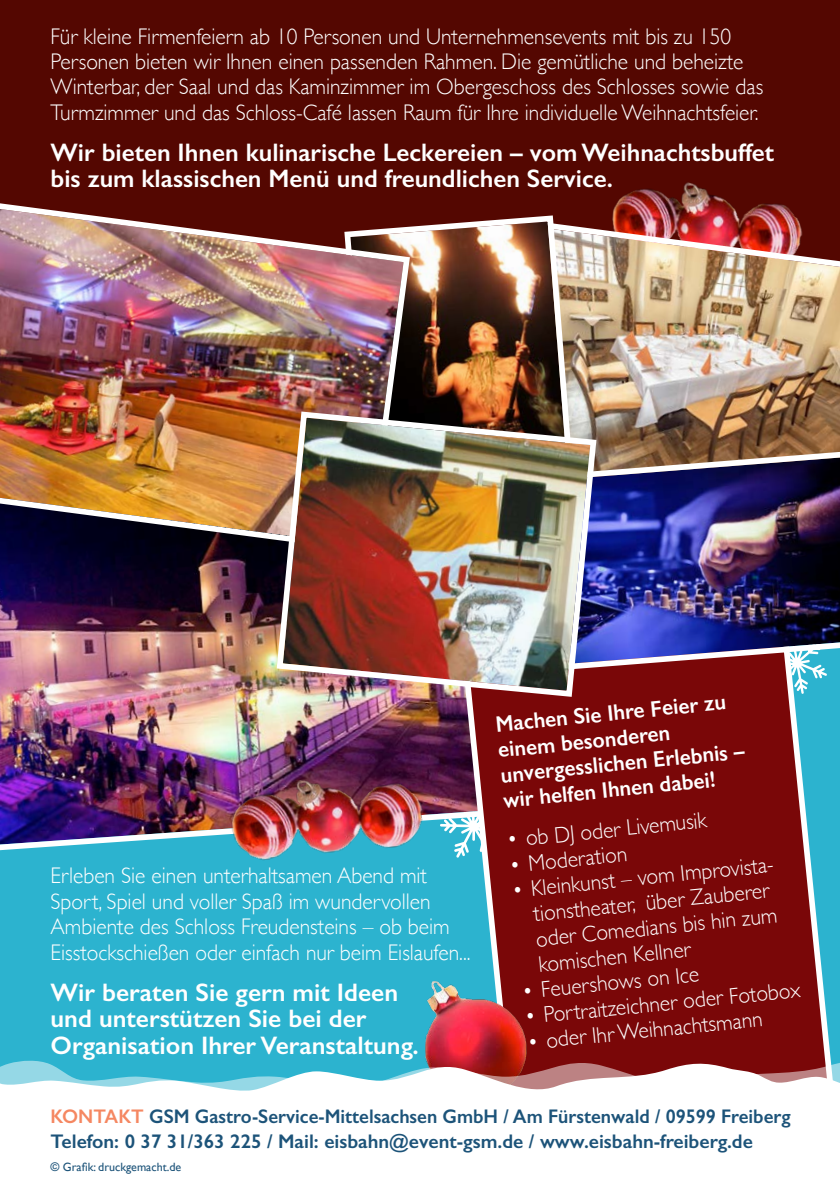
<style>
.page{position:relative;width:840px;height:1191px;background:#fff}
.page>*{position:absolute;margin:0;border:0;box-sizing:border-box;transform-origin:0 0}
.t1{font:600 25.4px/26.8px "Gill Sans";color:#fff}
.t2{font:300 22.6px/25.4px "Gill Sans";color:#fff;scale:.95 1}
.t3{font:600 22.6px/25.4px "Gill Sans";color:#fff;scale:.95 1}
.t4{font:600 19.8px/25.4px "Gill Sans";color:#1c5379;scale:.96 1}
.t5{font:12px "Gill Sans";color:#1c5379}
.s1{color:#f58761}
.s2{font-weight:600}
</style>
<div class="page">
<div style="left:0;top:0;width:839px;height:709px;background:#540701"></div>
<img style="left:612px;top:182px;width:186px;height:37px">
<div style="left:0;top:560px;width:839px;height:588px;background:#2cb3cf"></div>
<img style="left:581px;top:219px;width:258px;height:228px">
<img style="left:413px;top:215px;width:168px;height:193px">
<img style="left:0;top:555px;width:459px;height:299px">
<svg style="left:459px;top:672px;width:372px;height:383px;background:#771d21"></svg>
<img style="left:599px;top:447px;width:240px;height:225px">
<img style="left:0;top:203px;width:413px;height:352px">
<img style="left:425px;top:962px;width:105px;height:93px">
<svg style="left:0;top:1055px;width:839px;height:93px;background:#d8dee2"></svg>
<img style="left:227px;top:764px;width:203px;height:96px">
<img style="left:273px;top:408px;width:326px;height:292px">
<p class="t2" style="left:51px;top:22px;width:751px">Für kleine Firmenfeiern ab 10 Personen und Unternehmensevents mit bis zu 150<br>Personen bieten wir Ihnen einen passenden Rahmen. Die gemütliche und beheizte Winterbar, der Saal und das Kaminzimmer im Obergeschoss des Schlosses sowie das Turmzimmer und das Schloss-Café lassen Raum für Ihre individuelle Weihnachtsfeier.</p>
<p class="t1" style="left:51px;top:138px;width:724px">Wir bieten Ihnen kulinarische Leckereien – vom Weihnachtsbuffet bis zum klassischen Menü und freundlichen Service.</p>
<p class="t2" style="left:51px;top:862px;width:443px">Erleben Sie einen unterhaltsamen Abend mit Sport, Spiel und voller Spaß im wundervollen Ambiente des Schloss Freudensteins – ob beim Eisstockschießen oder einfach nur beim Eislaufen...</p>
<p class="t1" style="left:51px;top:978px;width:369px">Wir beraten Sie gern mit Ideen und unterstützen Sie bei der<br>Organisation Ihrer Veranstaltung.</p>
<p class="t3" style="left:493px;top:712px;width:259px;rotate:-6deg">Machen Sie Ihre Feier zu einem besonderen unvergesslichen Erlebnis – wir helfen Ihnen dabei!</p>
<p class="t2" style="left:505px;top:826px;width:212px;rotate:-6deg">• ob DJ oder Livemusik</p>
<p class="t2" style="left:508px;top:852px;width:126px;rotate:-6deg">• Moderation</p>
<p class="t2" style="left:529px;top:875px;width:258px;text-indent:-18px;rotate:-6deg">• Kleinkunst – vom Improvista&shy;tionstheater, über Zauberer oder Comedians bis hin zum komischen Kellner</p>
<p class="t2" style="left:521px;top:978px;width:188px;rotate:-6deg">• Feuershows on Ice</p>
<p class="t2" style="left:523px;top:1003px;width:292px;rotate:-6deg">• Portraitzeichner oder Fotobox</p>
<p class="t2" style="left:526px;top:1029px;width:250px;rotate:-6deg">• oder Ihr Weihnachtsmann</p>
<p class="t4" style="left:51px;top:1103px;width:772px"><span class="s1">Ko ntakt</span> GSM Gastro-Service-Mittelsachsen GmbH / Am Fürstenwald / 09599 Freiberg<br>Telefon: 0 37 31/363 225 / Mail: eisbahn@event-gsm.de / www.eisbahn-freiberg.de</p>
<p class="t5" style="left:51px;top:1159px;width:132px"><span class="s2">©</span> Grafik: druckgemacht.de</p>
</div>
